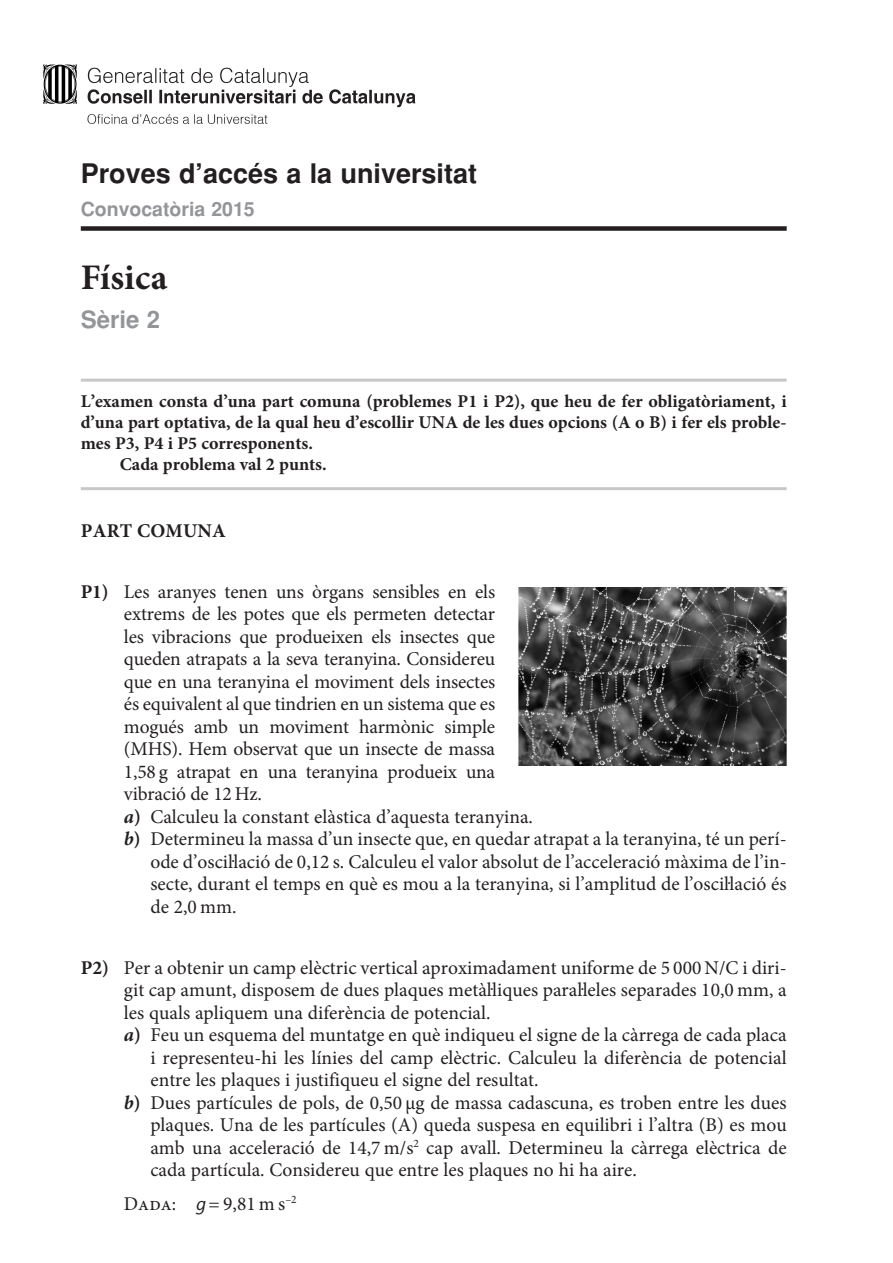
<style>
.page{position:relative;width:893px;height:1263px;background:#fff}
.page>*{position:absolute;margin:0;border:0;box-sizing:border-box;transform-origin:0 0}
.t1{font:700 36px "Minion Pro";color:#231f20}
.t2{font:700 27px "Helvetica";color:#231f20}
.t3{font:700 24px "Helvetica";color:#939598}
.Alfanumèric{font:19.5px/22.5px "Minion Pro";color:#231f20;text-align:justify}
.Problema{font:19.5px/22.5px "Minion Pro";letter-spacing:-.005em;color:#231f20;text-align:justify}
.t4{font:700 19.5px "Helvetica";color:#939598}
.Dades{font:19.5px "Minion Pro";color:#231f20}
.Títol_part-opció{font:700 19.5px "Minion Pro";letter-spacing:.01em;color:#231f20}
.Instruccions-1{font:700 18px/21px "Minion Pro";color:#231f20;text-align:justify}
.Instruccions-2{font:700 18px "Minion Pro";color:#231f20}
.s1{font-weight:700}
.s2{font-weight:700;font-style:italic}
.s3{font-family:"Stone Sans";font-style:italic;font-size:18px}
</style>
<div class="page">
<div style="left:81px;top:226px;width:706px;height:5px;background:#231f20"></div>
<img style="left:43px;top:64px;width:373px;height:60px">
<hr style="left:81px;top:379px;width:706px;height:3px;background:#c7c8ca">
<hr style="left:81px;top:487px;width:706px;height:3px;background:#c7c8ca">
<img style="left:518px;top:587px;width:269px;height:179px">
<h2 class="t2" style="left:81px;top:157px;width:398px">Proves d’accés a la universitat</h2>
<p class="t4" style="left:81px;top:197px;width:175px">Convocatòria 2015</p>
<h1 class="t1" style="left:81px;top:252px;width:88px">Física</h1>
<p class="t3" style="left:81px;top:305px;width:81px">Sèrie 2</p>
<p class="Instruccions-1" style="left:81px;top:391px;width:707px">L’examen consta d’una part comuna (problemes P1 i P2), que heu de fer obligatòriament, i d’una part optativa, de la qual heu d’escollir UNA de les dues opcions (A o B) i fer els proble&shy;mes P3, P4 i P5 corresponents.</p>
<p class="Instruccions-2" style="left:120px;top:452px;width:208px">Cada problema val 2 punts.</p>
<p class="Títol_part-opció" style="left:81px;top:517px;width:147px">PART COMUNA</p>
<p class="Problema" style="left:124px;top:580px;width:373px;text-indent:-43px"><span class="s1">P1)</span> Les aranyes tenen uns òrgans sensibles en els extrems de les potes que els permeten detectar les vibracions que produeixen els insectes que queden atrapats a la seva teranyina. Considereu que en una teranyina el moviment dels insectes és equivalent al que tindrien en un sistema que es mogués amb un moviment harmònic simple (MHS). Hem observat que un insecte de massa 1,58 g atrapat en una teranyina produeix una vibració de 12 Hz.</p>
<p class="Alfanumèric" style="left:124px;top:805px;width:410px"><span class="s2">a</span><span class="s1">)</span> Calculeu la constant elàstica d’aquesta teranyina.</p>
<p class="Alfanumèric" style="left:150px;top:828px;width:638px;text-indent:-26px"><span class="s2">b</span><span class="s1">)</span> Determineu la massa d’un insecte que, en quedar atrapat a la teranyina, té un perí&shy;ode d’osciŀlació de 0,12 s. Calculeu el valor absolut de l’acceleració màxima de l’in&shy;secte, durant el temps en què es mou a la teranyina, si l’amplitud de l’osciŀlació és de 2,0 mm.</p>
<p class="Problema" style="left:124px;top:956px;width:664px;text-indent:-43px"><span class="s1">P2)</span> Per a obtenir un camp elèctric vertical aproximadament uniforme de 5 000 N/C i diri&shy;git cap amunt, disposem de dues plaques metàŀliques paraŀleles separades 10,0 mm, a les quals apliquem una diferència de potencial.</p>
<p class="Alfanumèric" style="left:150px;top:1024px;width:638px;text-indent:-26px"><span class="s2">a</span><span class="s1">)</span> Feu un esquema del muntatge en què indiqueu el signe de la càrrega de cada placa i representeu-hi les línies del camp elèctric. Calculeu la diferència de potencial entre les plaques i justifiqueu el signe del resultat.</p>
<p class="Alfanumèric" style="left:150px;top:1091px;width:638px;text-indent:-26px"><span class="s2">b</span><span class="s1">)</span> Dues partícules de pols, de 0,50 µg de massa cadascuna, es troben entre les dues plaques. Una de les partícules (A) queda suspesa en equilibri i l’altra (B) es mou amb una acceleració de 14,7 m/s<sup>2</sup> cap avall. Determineu la càrrega elèctrica de cada partícula. Considereu que entre les plaques no hi ha aire.</p>
<p class="Dades" style="left:124px;top:1190px;width:174px">Dada: <span class="s3">g</span> = 9,81 m s<sup>–2</sup></p>
</div>
